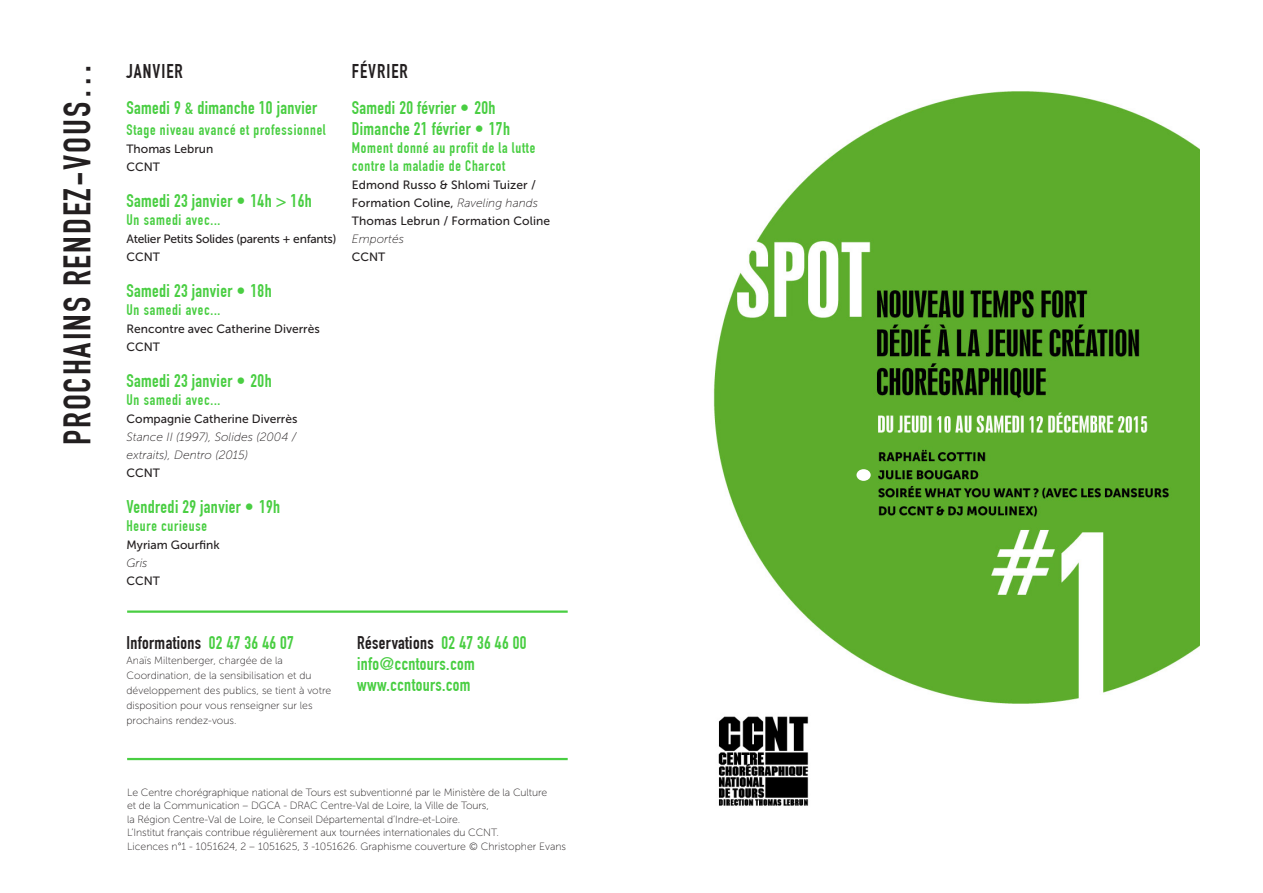
<style>
.page{position:relative;width:1263px;height:893px;background:#fff}
.page>*{position:absolute;margin:0;border:0;box-sizing:border-box;transform-origin:0 0}
.Titres{font:700 37.5px "DIN Condensed";letter-spacing:.05em;color:#231f20}
.DATE_NOIR{font:700 19.5px "DIN Condensed";letter-spacing:.05em;color:#231f20}
.titre_spectacle_lieu{font:700 19.5px "DIN Condensed";letter-spacing:.05em;color:#231f20}
.DATE_NOIR-2{font:700 18px/21px "DIN Condensed";letter-spacing:.02em;color:#49ce42}
.titre_spectacle_lieu-2{font:700 18px "DIN Condensed";letter-spacing:.02em;color:#49ce42}
.DATE_NOIR-3{font:700 18px "DIN Condensed";letter-spacing:.02em;color:#231f20}
.titre_spectacle_lieu-3{font:700 15px/18px "DIN Condensed";letter-spacing:.05em;color:#49ce42}
.DATE_NOIR-4{font:700 15px "DIN Condensed";letter-spacing:.05em;color:#49ce42}
.titre_spectacle_lieu-4{font:12px/18px "Museo Sans 500";color:#231f20}
.titre_spectacle_lieu-5{font:italic 12px/18px "Museo Sans 100";color:#231f20}
.titre_spectacle_lieu-6{font:12px "Museo Sans 500";letter-spacing:-.02em;color:#231f20}
.Distribution{font:10.5px/15px "Museo Sans 100";letter-spacing:-.01em;color:#231f20}
.s1{font-family:"Museo Sans 500";font-style:normal}
.s2{font-family:"Museo Sans 100";font-style:italic}
.s3{color:#49ce42}
.s4{color:#231f20}
</style>
<div class="page">
<img style="left:713px;top:91px;width:486px;height:715px">
<div style="left:856px;top:469px;width:15px;height:12px;background:#fff;border-radius:50%"></div>
<hr style="left:127px;top:610px;width:441px;height:3px;background:#49ce42">
<hr style="left:127px;top:758px;width:441px;height:2px;background:#49ce42">
<p class="Titres" style="left:55px;top:445px;width:384px;rotate:-90deg">PROCHAINS RENDEZ-VOUS…</p>
<p class="DATE_NOIR" style="left:126px;top:59px;width:58px">JANVIER</p>
<p class="DATE_NOIR-2" style="left:126px;top:97px;width:192px">Samedi 9 &amp; dimanche 10 janvier</p>
<p class="DATE_NOIR-4" style="left:126px;top:121px;width:201px">Stage niveau avancé et professionnel</p>
<p class="titre_spectacle_lieu-4" style="left:126px;top:140px;width:88px">Thomas Lebrun<br>CCNT</p>
<p class="titre_spectacle_lieu-2" style="left:126px;top:190px;width:187px">Samedi 23 janvier • 14h &gt; 16h</p>
<p class="titre_spectacle_lieu-3" style="left:126px;top:211px;width:95px">Un samedi avec...</p>
<p class="titre_spectacle_lieu-6" style="left:126px;top:232px;width:211px">Atelier Petits Solides (parents + enfants)</p>
<p class="titre_spectacle_lieu-4" style="left:126px;top:248px;width:35px">CCNT</p>
<p class="titre_spectacle_lieu-2" style="left:126px;top:280px;width:147px">Samedi 23 janvier • 18h</p>
<p class="titre_spectacle_lieu-3" style="left:126px;top:301px;width:95px">Un samedi avec...</p>
<p class="titre_spectacle_lieu-4" style="left:126px;top:320px;width:195px">Rencontre avec Catherine Diverrès</p>
<p class="titre_spectacle_lieu-4" style="left:126px;top:338px;width:35px">CCNT</p>
<p class="titre_spectacle_lieu-2" style="left:126px;top:370px;width:147px">Samedi 23 janvier • 20h</p>
<p class="titre_spectacle_lieu-3" style="left:126px;top:391px;width:95px">Un samedi avec...</p>
<p class="titre_spectacle_lieu-4" style="left:126px;top:410px;width:172px">Compagnie Catherine Diverrès</p>
<p class="titre_spectacle_lieu-5" style="left:126px;top:428px;width:171px">Stance II (1997), Solides (2004 / extraits), Dentro (2015)<br><span class="s1">CCNT</span></p>
<p class="DATE_NOIR-2" style="left:126px;top:496px;width:155px">Vendredi 29 janvier • 19h</p>
<p class="titre_spectacle_lieu-3" style="left:126px;top:517px;width:82px">Heure curieuse</p>
<p class="titre_spectacle_lieu-4" style="left:126px;top:536px;width:95px">Myriam Gourfink</p>
<p class="titre_spectacle_lieu-5" style="left:126px;top:554px;width:23px">Gris</p>
<p class="titre_spectacle_lieu-4" style="left:126px;top:572px;width:35px">CCNT</p>
<p class="titre_spectacle_lieu" style="left:352px;top:59px;width:58px">FÉVRIER</p>
<p class="titre_spectacle_lieu-2" style="left:352px;top:97px;width:145px">Samedi 20 février • 20h</p>
<p class="titre_spectacle_lieu-2" style="left:352px;top:118px;width:160px">Dimanche 21 février • 17h</p>
<p class="titre_spectacle_lieu-3" style="left:352px;top:139px;width:185px">Moment donné au profit de la lutte contre la maladie de Charcot</p>
<p class="titre_spectacle_lieu-4" style="left:352px;top:176px;width:200px">Edmond Russo &amp; Shlomi Tuizer /<br>Formation Coline, <span class="s2">Raveling hands<br></span>Thomas Lebrun / Formation Coline<br><span class="s2">Emportés</span></p>
<p class="titre_spectacle_lieu-4" style="left:352px;top:248px;width:35px">CCNT</p>
<p class="DATE_NOIR-3" style="left:126px;top:632px;width:169px">Informations <span class="s3">02 47 36 46 07</span></p>
<p class="Distribution" style="left:126px;top:653px;width:206px">Anaïs Miltenberger, chargée de la Coordination, de la sensibilisation et du développement des publics, se tient à votre disposition pour vous renseigner sur les prochains rendez-vous.</p>
<p class="DATE_NOIR-2" style="left:357px;top:633px;width:171px"><span class="s4">Réservations</span> 02 47 36 46 00 info@ccntours.com www.ccntours.com</p>
<p class="Distribution" style="left:127px;top:786px;width:422px;line-height:13.5px">Le Centre chorégraphique national de Tours est subventionné par le Ministère de la Culture et de la Communication – DGCA - DRAC Centre-Val de Loire, la Ville de Tours,<br>la Région Centre-Val de Loire, le Conseil Départemental d’Indre-et-Loire.<br>L’Institut français contribue régulièrement aux tournées internationales du CCNT.</p>
<p class="Distribution" style="left:127px;top:839px;width:440px">Licences n°1 - 1051624, 2 – 1051625, 3 -1051626. Graphisme couverture © Christopher Evans</p>
</div>
